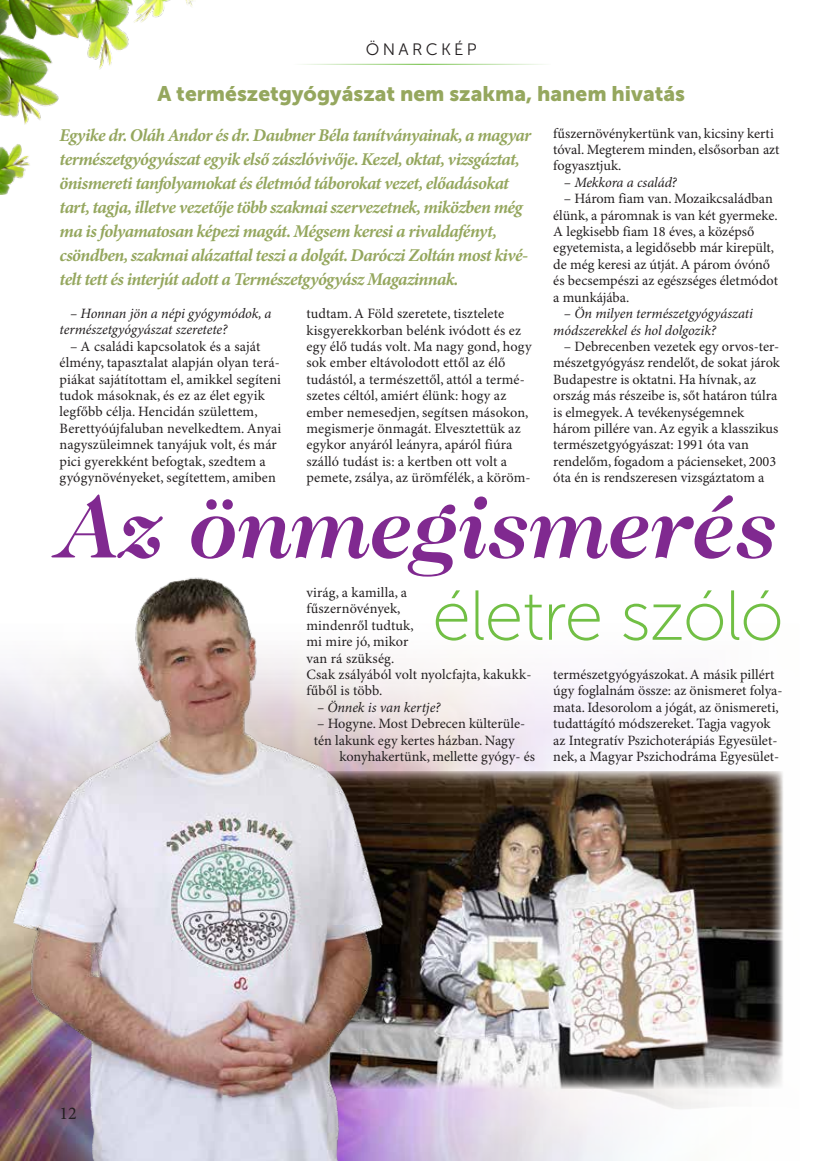
<style>
.page{position:relative;width:830px;height:1161px;background:#fff}
.page>*{position:absolute;margin:0;border:0;box-sizing:border-box;transform-origin:0 0}
.t1{font:italic 700 90px "Caslon No 224";color:#802990}
.t2{font:70.5px "Museo Sans 100";letter-spacing:-.02em;color:#71bf44}
.t3{font:21px "Museo Sans 900";color:#95a75e}
.t4{font:italic 700 18px/24px "Minion Pro";letter-spacing:-.035em;color:#95a75e}
.t5{font:18px "Minion Pro";color:#231f20}
.t6{font:16.5px "Museo Sans 300";letter-spacing:.2em;color:#231f20}
.t7{font:14.25px/16.4px "Minion Pro";color:#231f20}
.t8{font:italic 14.25px/16.4px "Minion Pro";letter-spacing:-.005em;color:#231f20}
</style>
<div class="page">
<hr style="left:291px;top:64px;width:260px;height:1px;background:#71bf44">
<img style="left:0;top:0;width:194px;height:195px">
<img style="left:419px;top:771px;width:363px;height:318px">
<img style="left:0;top:577px;width:419px;height:584px">
<p class="t6" style="left:366px;top:40px;width:112px">ÖNARCKÉP</p>
<h3 class="t3" style="left:157px;top:82px;width:529px">A természetgyógyászat nem szakma, hanem hivatás</h3>
<p class="t4" style="left:60px;top:124px;width:473px">Egyike dr. Oláh Andor és dr. Daubner Béla tanítványainak, a magyar természetgyógyászat egyik első zászlóvivője. Kezel, oktat, vizsgáztat, önismereti tanfolyamokat és életmód táborokat vezet, előadásokat tart, tagja, illetve vezetője több szakmai szervezetnek, miközben még ma is folyamatosan képezi magát. Mégsem keresi a rivaldafényt, csöndben, szakmai alázattal teszi a dolgát. Daróczi Zoltán most kivé&shy;telt tett és interjút adott a Természetgyógyász Magazinnak.</p>
<p class="t7" style="left:553px;top:125px;width:228px">fűszernövénykertünk van, kicsiny kerti tóval. Megterem minden, elsősorban azt fogyasztjuk.</p>
<p class="t8" style="left:563px;top:175px;width:114px">– Mekkora a család?</p>
<p class="t7" style="left:553px;top:191px;width:226px;text-indent:11px">– Három fiam van. Mozaikcsaládban élünk, a páromnak is van két gyermeke.<br>A legkisebb fiam 18 éves, a középső egyetemista, a legidősebb már kirepült, de még keresi az útját. A párom óvónő és becsempészi az egészséges életmódot a munkájába.</p>
<p class="t8" style="left:553px;top:306px;width:201px;text-indent:11px">– Ön milyen természetgyógyászati módszerekkel és hol dolgozik?</p>
<p class="t7" style="left:553px;top:339px;width:228px;text-indent:11px">– Debrecenben vezetek egy orvos-ter&shy;mészetgyógyász rendelőt, de sokat járok Budapestre is oktatni. Ha hívnak, az ország más részeibe is, sőt határon túlra is elmegyek. A tevékenységemnek három pillére van. Az egyik a klasszikus természetgyógyászat: 1991 óta van rendelőm, fogadom a pácienseket, 2003 óta én is rendszeresen vizsgáztatom a</p>
<p class="t8" style="left:60px;top:306px;width:213px;text-indent:11px">– Honnan jön a népi gyógymódok, a természetgyógyászat szeretete?</p>
<p class="t7" style="left:60px;top:339px;width:223px;text-indent:11px">– A családi kapcsolatok és a saját élmény, tapasztalat alapján olyan terá&shy;piákat sajátítottam el, amikkel segíteni tudok másoknak, és ez az élet egyik legfőbb célja. Hencidán születtem, Berettyóújfaluban nevelkedtem. Anyai nagyszüleimnek tanyájuk volt, és már pici gyerekként befogtak, szedtem a gyógynövényeket, segítettem, amiben</p>
<p class="t7" style="left:306px;top:306px;width:226px">tudtam. A Föld szeretete, tisztelete kisgyerekkorban belénk ivódott és ez egy élő tudás volt. Ma nagy gond, hogy sok ember eltávolodott ettől az élő tudástól, a természettől, attól a termé&shy;szetes céltól, amiért élünk: hogy az ember nemesedjen, segítsen másokon, megismerje önmagát. Elvesztettük az egykor anyáról leányra, apáról fiúra szálló tudást is: a kertben ott volt a pemete, zsálya, az ürömfélék, a köröm-</p>
<h1 class="t1" style="left:60px;top:470px;width:720px">Az önmegismerés</h1>
<h2 class="t2" style="left:432px;top:578px;width:353px">életre szóló</h2>
<p class="t7" style="left:306px;top:585px;width:226px">virág, a kamilla, a<br>fűszernövények,<br>mindenről tudtuk,<br>mi mire jó, mikor<br>van rá szükség.<br>Csak zsályából volt nyolcfajta, kakukk&shy;fűből is több.</p>
<p class="t8" style="left:317px;top:699px;width:125px">– Önnek is van kertje?</p>
<p class="t7" style="left:317px;top:716px;width:209px">– Hogyne. Most Debrecen külterüle-</p>
<p class="t7" style="left:314px;top:732px;width:202px">tén lakunk egy kertes házban. Nagy</p>
<p class="t7" style="left:339px;top:749px;width:197px">konyhakertünk, mellette gyógy- és</p>
<p class="t7" style="left:553px;top:667px;width:231px">természetgyógyászokat. A másik pillért úgy foglalnám össze: az önismeret folya&shy;mata. Idesorolom a jógát, az önismereti, tudattágító módszereket. Tagja vagyok az Integratív Pszichoterápiás Egyesület&shy;nek, a Magyar Pszichodráma Egyesület-</p>
<p class="t5" style="left:60px;top:1102px;width:19px">12</p>
</div>
